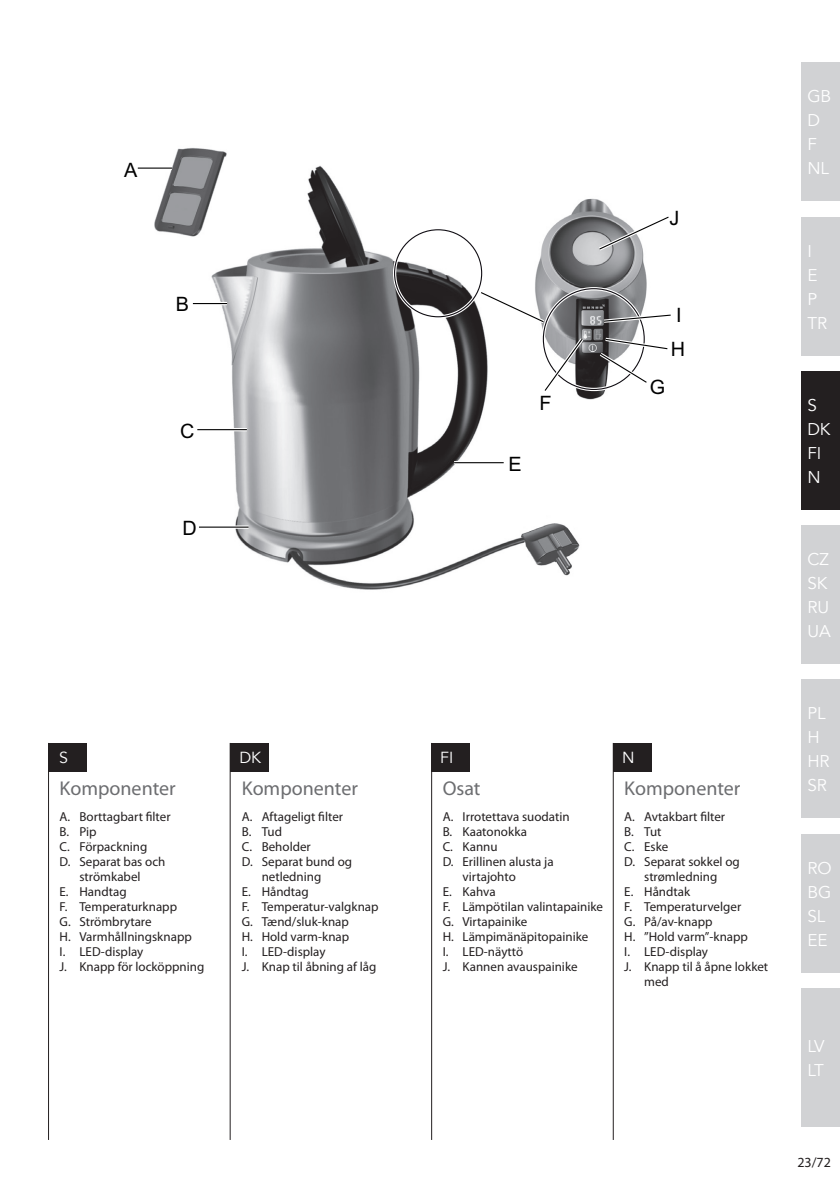
<style>
.page{position:relative;width:840px;height:1191px;background:#fff}
.page>*{position:absolute;margin:0;border:0;box-sizing:border-box;transform-origin:0 0}
.t1{font:20px "Myriad Pro";color:#6c6d70}
.t2{font:19.8px "Arial";color:#000}
.t3{font:17px/24px "Avenir LT";color:#fff}
.t4{font:16px "Avenir LT";color:#fff}
.t5{font:14px "Myriad Pro";color:#231f20}
.t6{font:13px "Myriad Pro";color:#231f20}
</style>
<div class="page">
<div style="left:48px;top:743px;width:38px;height:28px;background:#231f20"></div>
<div style="left:801px;top:62px;width:38px;height:139px;background:#d1d2d4"></div>
<div style="left:801px;top:217px;width:38px;height:138px;background:#d1d2d4"></div>
<div style="left:801px;top:371px;width:38px;height:139px;background:#231f20"></div>
<div style="left:801px;top:525px;width:38px;height:139px;background:#d1d2d4"></div>
<div style="left:801px;top:679px;width:38px;height:139px;background:#d1d2d4"></div>
<div style="left:801px;top:833px;width:38px;height:139px;background:#d1d2d4"></div>
<div style="left:801px;top:988px;width:38px;height:138px;background:#d1d2d4"></div>
<hr style="left:230px;top:743px;width:1px;height:397px;background:#231f20">
<hr style="left:48px;top:743px;width:1px;height:397px;background:#231f20">
<hr style="left:431px;top:743px;width:1px;height:397px;background:#231f20">
<hr style="left:612px;top:743px;width:1px;height:397px;background:#231f20">
<div style="left:230px;top:743px;width:38px;height:28px;background:#231f20"></div>
<div style="left:612px;top:743px;width:39px;height:28px;background:#231f20"></div>
<div style="left:431px;top:743px;width:38px;height:28px;background:#231f20"></div>
<img style="left:137px;top:148px;width:510px;height:442px">
<hr style="left:138px;top:166px;width:34px;height:4px;background:#fff">
<hr style="left:138px;top:167px;width:34px;height:2px;background:#000">
<hr style="left:193px;top:302px;width:34px;height:3px;background:#fff">
<hr style="left:193px;top:303px;width:34px;height:1px;background:#000">
<hr style="left:197px;top:428px;width:50px;height:3px;background:#fff">
<hr style="left:197px;top:429px;width:50px;height:1px;background:#000">
<svg style="left:199px;top:525px;width:49px;height:4px"></svg>
<hr style="left:199px;top:526px;width:49px;height:1px;background:#000">
<hr style="left:454px;top:461px;width:49px;height:3px;background:#fff">
<hr style="left:454px;top:462px;width:49px;height:1px;background:#000">
<svg style="left:595px;top:213px;width:74px;height:40px"></svg>
<svg style="left:476px;top:288px;width:71px;height:38px"></svg>
<div style="left:393px;top:228px;width:90px;height:90px;border:3px solid #fff;border-radius:50%"></div>
<svg style="left:540px;top:335px;width:46px;height:60px"></svg>
<svg style="left:595px;top:335px;width:73px;height:52px"></svg>
<svg style="left:600px;top:311px;width:71px;height:14px"></svg>
<h2 class="t2" style="left:124px;top:157px;width:15px">A</h2>
<h2 class="t2" style="left:176px;top:291px;width:15px">B</h2>
<h2 class="t2" style="left:180px;top:418px;width:16px">C</h2>
<h2 class="t2" style="left:182px;top:515px;width:16px">D</h2>
<p class="t4" style="left:59px;top:748px;width:10px">S</p>
<h1 class="t1" style="left:60px;top:775px;width:118px">Komponenter</h1>
<p class="t6" style="left:60px;top:808px;width:112px">A. Borttagbart filter</p>
<p class="t6" style="left:60px;top:823px;width:38px">B. Pip</p>
<p class="t6" style="left:60px;top:838px;width:89px">C. Förpackning</p>
<p class="t6" style="left:60px;top:853px;width:107px">D. Separat bas och</p>
<p class="t6" style="left:79px;top:868px;width:63px">strömkabel</p>
<p class="t6" style="left:60px;top:883px;width:68px">E. Handtag</p>
<p class="t6" style="left:60px;top:898px;width:119px">F. Temperaturknapp</p>
<p class="t6" style="left:60px;top:913px;width:93px">G. Strömbrytare</p>
<p class="t6" style="left:60px;top:928px;width:134px">H. Varmhållningsknapp</p>
<p class="t6" style="left:60px;top:943px;width:85px">I. LED-display</p>
<p class="t6" style="left:60px;top:958px;width:146px">J. Knapp för locköppning</p>
<h2 class="t2" style="left:669px;top:205px;width:11px">J</h2>
<h2 class="t2" style="left:675px;top:302px;width:7px">I</h2>
<h2 class="t2" style="left:508px;top:451px;width:15px">E</h2>
<h2 class="t2" style="left:539px;top:390px;width:14px">F</h2>
<h2 class="t2" style="left:670px;top:336px;width:16px">H</h2>
<h2 class="t2" style="left:649px;top:374px;width:17px">G</h2>
<p class="t4" style="left:239px;top:748px;width:23px">DK</p>
<p class="t4" style="left:440px;top:748px;width:15px">FI</p>
<p class="t4" style="left:622px;top:748px;width:14px">N</p>
<h1 class="t1" style="left:242px;top:775px;width:118px">Komponenter</h1>
<p class="t6" style="left:242px;top:808px;width:103px">A. Aftageligt filter</p>
<p class="t6" style="left:242px;top:823px;width:42px">B. Tud</p>
<p class="t6" style="left:242px;top:838px;width:70px">C. Beholder</p>
<p class="t6" style="left:242px;top:853px;width:112px">D. Separat bund og</p>
<p class="t6" style="left:261px;top:868px;width:61px">netledning</p>
<p class="t6" style="left:242px;top:883px;width:68px">E. Håndtag</p>
<p class="t6" style="left:242px;top:898px;width:138px">F. Temperatur-valgknap</p>
<p class="t6" style="left:242px;top:913px;width:109px">G. Tænd/sluk-knap</p>
<p class="t6" style="left:242px;top:928px;width:109px">H. Hold varm-knap</p>
<p class="t6" style="left:242px;top:943px;width:85px">I. LED-display</p>
<p class="t6" style="left:242px;top:958px;width:136px">J. Knap til åbning af låg</p>
<h1 class="t1" style="left:442px;top:775px;width:39px">Osat</h1>
<p class="t6" style="left:442px;top:808px;width:128px">A. Irrotettava suodatin</p>
<p class="t6" style="left:442px;top:823px;width:86px">B. Kaatonokka</p>
<p class="t6" style="left:442px;top:838px;width:56px">C. Kannu</p>
<p class="t6" style="left:442px;top:853px;width:112px">D. Erillinen alusta ja</p>
<p class="t6" style="left:462px;top:868px;width:55px">virtajohto</p>
<p class="t6" style="left:442px;top:883px;width:54px">E. Kahva</p>
<p class="t6" style="left:442px;top:898px;width:162px">F. Lämpötilan valintapainike</p>
<p class="t6" style="left:442px;top:913px;width:86px">G. Virtapainike</p>
<p class="t6" style="left:442px;top:928px;width:147px">H. Lämpimänäpitopainike</p>
<p class="t6" style="left:442px;top:943px;width:82px">I. LED-näyttö</p>
<p class="t6" style="left:442px;top:958px;width:136px">J. Kannen avauspainike</p>
<h1 class="t1" style="left:624px;top:775px;width:118px">Komponenter</h1>
<p class="t6" style="left:624px;top:808px;width:102px">A. Avtakbart filter</p>
<p class="t6" style="left:624px;top:823px;width:39px">B. Tut</p>
<p class="t6" style="left:624px;top:838px;width:45px">C. Eske</p>
<p class="t6" style="left:624px;top:853px;width:117px">D. Separat sokkel og</p>
<p class="t6" style="left:643px;top:868px;width:75px">strømledning</p>
<p class="t6" style="left:624px;top:883px;width:67px">E. Håndtak</p>
<p class="t6" style="left:624px;top:898px;width:118px">F. Temperaturvelger</p>
<p class="t6" style="left:624px;top:913px;width:90px">G. På/av-knapp</p>
<p class="t6" style="left:624px;top:928px;width:125px">H. ”Hold varm”-knapp</p>
<p class="t6" style="left:624px;top:943px;width:85px">I. LED-display</p>
<p class="t6" style="left:624px;top:958px;width:145px">J. Knapp til å åpne lokket</p>
<p class="t6" style="left:643px;top:973px;width:26px">med</p>
<h3 class="t3" style="left:806px;top:85px;width:25px">GB<br>D<br>F<br>NL</h3>
<h3 class="t3" style="left:806px;top:239px;width:21px">I<br>E<br>P<br>TR</h3>
<h3 class="t3" style="left:806px;top:393px;width:25px">S<br>DK<br>FI<br>N</h3>
<h3 class="t3" style="left:806px;top:547px;width:25px">CZ<br>SK<br>RU<br>UA</h3>
<h3 class="t3" style="left:806px;top:702px;width:24px">PL<br>H<br>HR<br>SR</h3>
<h3 class="t3" style="left:806px;top:856px;width:26px">RO<br>BG<br>SL<br>EE</h3>
<h3 class="t3" style="left:806px;top:1034px;width:19px">LV<br>LT</h3>
<p class="t5" style="left:797px;top:1154px;width:35px">23/72</p>
</div>
